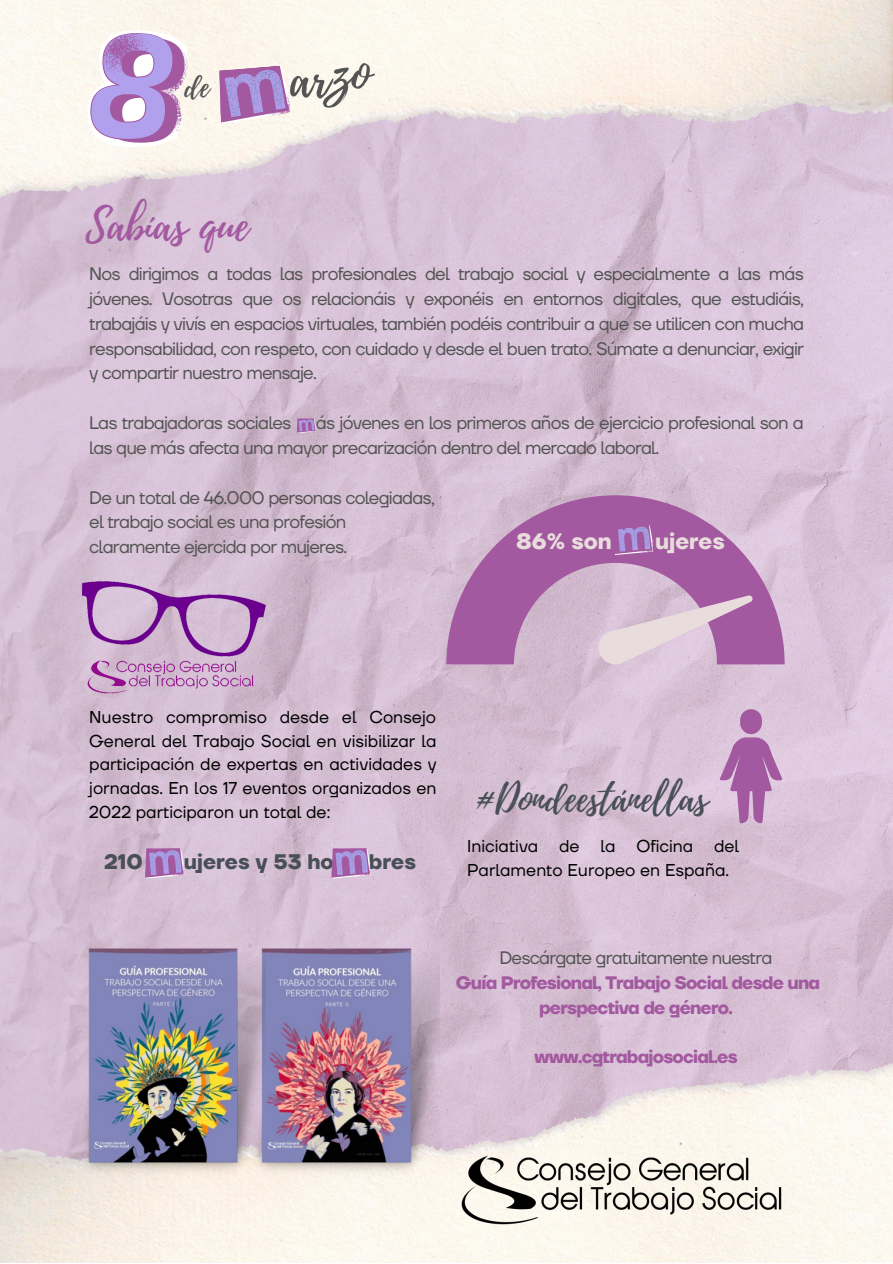
<style>
.page{position:relative;width:893px;height:1264px;background:#fff}
.page>*{position:absolute;margin:0;border:0;box-sizing:border-box;transform-origin:0 0}
.t1{font:52.5px "Playlist Script";color:#545454}
.t2{font:43.8px "Playlist Script";color:#a359a0}
.t3{font:37.5px "Playlist Script";color:#494f56}
.t4{font:29.7px "Playlist Script";color:#545454}
.t5{font:700 22.2px "TT Firs Neue";color:#e8dcdc}
.t6{font:700 21px "TT Firs Neue";color:#494f56}
.t7{font:18px/24.9px "TT Firs Neue";letter-spacing:-.045em;color:#545454}
.t8{font:700 18px/24.8px "TT Firs Neue";letter-spacing:-.045em;color:#a359a0;text-align:center}
.t9{font:17.1px/23.5px "TT Firs Neue";color:#000;text-align:justify}
</style>
<div class="page">
<img style="left:0;top:208px;width:892px;height:847px">
<svg style="left:446px;top:495px;width:338px;height:169px;background:#ba87b7"></svg>
<svg style="left:598px;top:595px;width:154px;height:69px;background:#d1b2cc"></svg>
<img style="left:0;top:0;width:892px;height:208px">
<svg style="left:297px;top:418px;width:19px;height:15px"></svg>
<svg style="left:613px;top:524px;width:40px;height:31px"></svg>
<img style="left:266px;top:946px;width:173px;height:233px">
<img style="left:75px;top:946px;width:191px;height:233px">
<img style="left:355px;top:1041px;width:532px;height:221px">
<svg style="left:88px;top:31px;width:101px;height:116px"></svg>
<svg style="left:217px;top:65px;width:74px;height:59px;background:#bc98c9"></svg>
<svg style="left:719px;top:709px;width:63px;height:114px;background:#c293c0"></svg>
<img style="left:44px;top:550px;width:263px;height:182px">
<svg style="left:145px;top:848px;width:39px;height:30px"></svg>
<svg style="left:331px;top:848px;width:39px;height:30px"></svg>
<h3 class="t4" style="left:185px;top:66px;width:26px">de</h3>
<h2 class="t2" style="left:85px;top:194px;width:165px">Sabías que</h2>
<h1 class="t1" style="left:284px;top:44px;width:84px;rotate:-7deg">arzo</h1>
<p class="t7" style="left:89px;top:262px;width:716px;text-align:justify">Nos dirigimos a todas las profesionales del trabajo social y especialmente a las más jóvenes. Vosotras que os relacionáis y exponéis en entornos digitales, que estudiáis, trabajáis y vivís en espacios virtuales, también podéis contribuir a que se utilicen con mucha responsabilidad, con respeto, con cuidado y desde el buen trato. Súmate a denunciar, exigir y compartir nuestro mensaje.</p>
<p class="t7" style="left:89px;top:411px;width:204px">Las trabajadoras sociales</p>
<p class="t7" style="left:89px;top:411px;width:716px;text-indent:227px">ás jóvenes en los primeros años de ejercicio profesional son a las que más afecta una mayor precarización dentro del mercado laboral.</p>
<p class="t7" style="left:89px;top:485px;width:347px">De un total de 46.000 personas colegiadas, el trabajo social es una profesión claramente ejercida por mujeres.</p>
<p class="t5" style="left:516px;top:528px;width:97px">86% son</p>
<p class="t5" style="left:655px;top:528px;width:71px">ujeres</p>
<p class="t9" style="left:89px;top:706px;width:349px">Nuestro compromiso desde el Consejo General del Trabajo Social en visibilizar la participación de expertas en actividades y jornadas. En los 17 eventos organizados en 2022 participaron un total de:</p>
<p class="t6" style="left:104px;top:849px;width:40px">210</p>
<p class="t6" style="left:184px;top:849px;width:151px">ujeres y 53 ho</p>
<p class="t6" style="left:369px;top:849px;width:49px">bres</p>
<h3 class="t3" style="left:475px;top:771px;width:234px">#Dondeestánellas</h3>
<p class="t9" style="left:467px;top:835px;width:273px">Iniciativa de la Oficina del<br>Parlamento Europeo en España.</p>
<p class="t7" style="left:499px;top:946px;width:274px">Descárgate gratuitamente nuestra</p>
<p class="t8" style="left:456px;top:971px;width:365px">Guía Profesional, Trabajo Social desde una perspectiva de género.</p>
<p class="t8" style="left:534px;top:1045px;width:205px">www.cgtrabajosocial.es</p>
</div>
